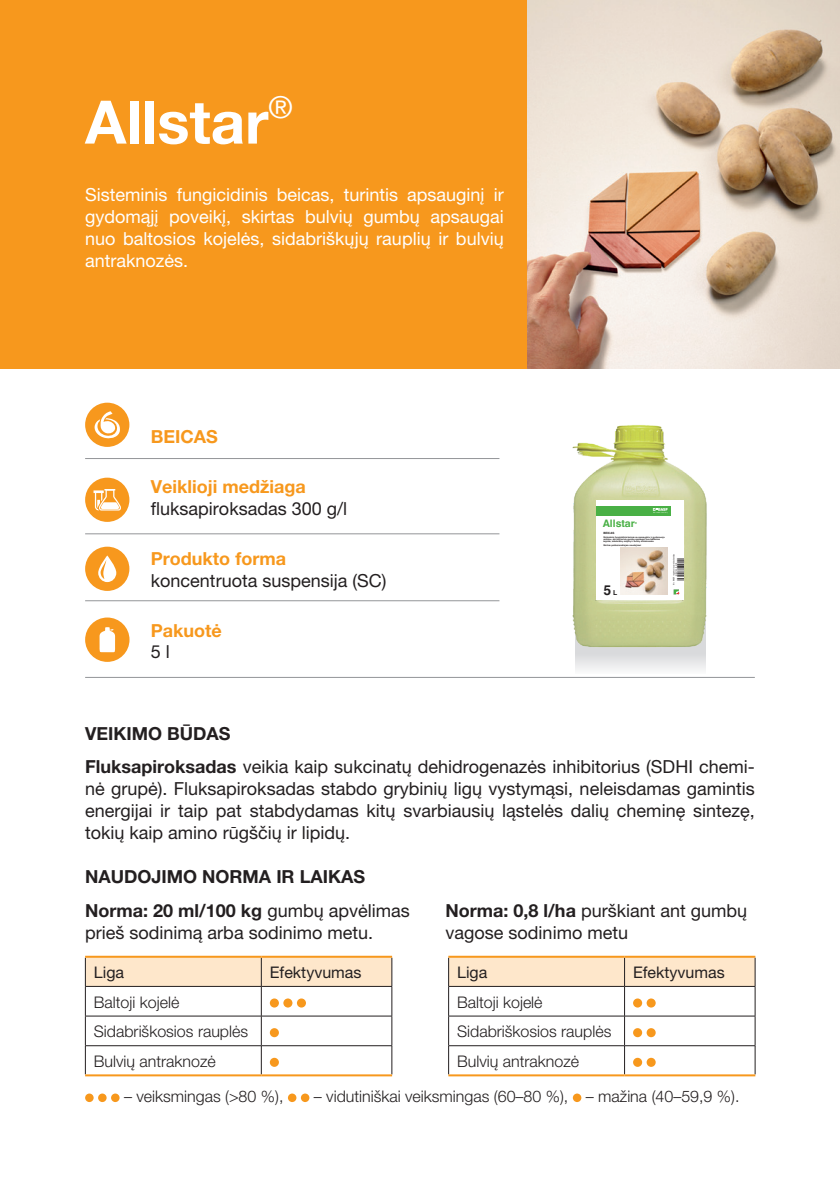
<style>
.page{position:relative;width:840px;height:1191px;background:#fff}
.page>*{position:absolute;margin:0;border:0;box-sizing:border-box;transform-origin:0 0}
.ANTRASTE{font:700 60px "Helvetica Neue CEU";color:#fff}
.tekstas{font:18px/22px "Helvetica Neue CEU";color:#231f20;text-align:justify}
.tekstas-2{font:18px/22px "Helvetica Neue CEU";color:#fff;text-align:justify}
.ZENKLU_txt_GREEN{font:18px/21.6px "Helvetica Neue CEU";color:#231f20}
.paragrafo_antraste{font:700 18px "Helvetica Neue CEU";color:#231f20}
.tekstas-3{font:700 18px "Helvetica Neue CEU";color:#231f20}
.ZENKLU_txt_GREEN-2{font:700 18px "Helvetica Neue CEU";color:#f7981d}
.ZENKLU_txt{font:18px "Helvetica Neue CEU";color:#231f20}
.lentelei{font:300 16px "Helvetica Neue CEU";color:#231f20}
.lentele_vir{font:16px "Helvetica Neue CEU";color:#231f20}
.t1{font:700 13.6px "Helvetica Linotype";color:#231f20}
.t2{font:700 10.4px "Helvetica Linotype";color:#49b045}
.t3{font:700 3px "Helvetica Linotype";color:#231f20}
.t4{font:700 2.8px "Helvetica Linotype";color:#49b045}
.t5{font:700 2.2px/2.2px "Helvetica Linotype";color:#231f20}
.s1{font-weight:700;color:#f7981d}
.s2{font-size:6.8px}
.s3{font-weight:700}
.s4{font-weight:400}
</style>
<div class="page">
<div style="left:0;top:0;width:839px;height:368px;background:#f7981d"></div>
<svg style="left:85px;top:956px;width:670px;height:118px"></svg>
<hr style="left:85px;top:1045px;width:176px;height:1px;background:#231f20">
<hr style="left:261px;top:1045px;width:131px;height:1px;background:#231f20">
<hr style="left:448px;top:1045px;width:176px;height:1px;background:#231f20">
<hr style="left:624px;top:1045px;width:131px;height:1px;background:#231f20">
<hr style="left:448px;top:955px;width:176px;height:2px;background:#f7981d">
<hr style="left:624px;top:955px;width:131px;height:2px;background:#f7981d">
<hr style="left:85px;top:955px;width:176px;height:2px;background:#f7981d">
<hr style="left:261px;top:955px;width:131px;height:2px;background:#f7981d">
<hr style="left:85px;top:1074px;width:176px;height:2px;background:#f7981d">
<hr style="left:261px;top:1074px;width:131px;height:2px;background:#f7981d">
<hr style="left:448px;top:1074px;width:176px;height:2px;background:#f7981d">
<hr style="left:624px;top:1074px;width:131px;height:2px;background:#f7981d">
<div style="left:270px;top:998px;width:9px;height:9px;background:#f7981d;border-radius:50%"></div>
<div style="left:283px;top:998px;width:9px;height:9px;background:#f7981d;border-radius:50%"></div>
<div style="left:297px;top:998px;width:9px;height:9px;background:#f7981d;border-radius:50%"></div>
<svg style="left:632px;top:998px;width:9px;height:9px"></svg>
<div style="left:646px;top:998px;width:9px;height:9px;background:#f7981d;border-radius:50%"></div>
<div style="left:270px;top:1028px;width:9px;height:9px;background:#f7981d;border-radius:50%"></div>
<svg style="left:632px;top:1028px;width:9px;height:9px"></svg>
<div style="left:646px;top:1028px;width:9px;height:9px;background:#f7981d;border-radius:50%"></div>
<div style="left:270px;top:1057px;width:9px;height:9px;background:#f7981d;border-radius:50%"></div>
<svg style="left:632px;top:1057px;width:9px;height:9px"></svg>
<svg style="left:646px;top:1057px;width:9px;height:9px"></svg>
<div style="left:85px;top:1093px;width:9px;height:9px;background:#f7981d;border-radius:50%"></div>
<div style="left:98px;top:1093px;width:8px;height:9px;background:#f7981d;border-radius:50%"></div>
<div style="left:111px;top:1093px;width:8px;height:9px;background:#f7981d;border-radius:50%"></div>
<div style="left:288px;top:1093px;width:8px;height:9px;background:#f7981d;border-radius:50%"></div>
<div style="left:301px;top:1093px;width:8px;height:9px;background:#f7981d;border-radius:50%"></div>
<svg style="left:572px;top:1093px;width:9px;height:9px"></svg>
<hr style="left:85px;top:458px;width:414px;height:1px;background:#939598">
<hr style="left:85px;top:533px;width:414px;height:1px;background:#939598">
<hr style="left:85px;top:600px;width:414px;height:1px;background:#939598">
<div style="left:85px;top:617px;width:44px;height:45px;background:#f7981d;border-radius:50%"></div>
<svg style="left:99px;top:627px;width:16px;height:25px"></svg>
<div style="left:85px;top:403px;width:44px;height:44px;background:#f7981d;border-radius:50%"></div>
<svg style="left:94px;top:411px;width:26px;height:28px"></svg>
<div style="left:85px;top:477px;width:44px;height:45px;background:#f7981d;border-radius:50%"></div>
<svg style="left:93px;top:489px;width:28px;height:21px"></svg>
<div style="left:85px;top:546px;width:44px;height:45px;background:#f7981d;border-radius:50%"></div>
<svg style="left:98px;top:555px;width:18px;height:27px"></svg>
<div style="left:574px;top:618px;width:131px;height:56px;background:#f2f2f3"></div>
<hr style="left:85px;top:677px;width:669px;height:1px;background:#939598">
<img style="left:572px;top:425px;width:135px;height:239px">
<img style="left:527px;top:0;width:312px;height:369px">
<div style="left:595px;top:500px;width:88px;height:100px;background:#fff"></div>
<img style="left:620px;top:547px;width:47px;height:48px">
<div style="left:595px;top:505px;width:74px;height:10px;background:#49b045"></div>
<svg style="left:652px;top:508px;width:15px;height:5px"></svg>
<svg style="left:673px;top:589px;width:13px;height:13px"></svg>
<svg style="left:683px;top:559px;width:3px;height:21px"></svg>
<p class="ANTRASTE" style="left:85px;top:85px;width:209px">Allstar<sup>®</sup></p>
<p class="tekstas-2" style="left:85px;top:183px;width:420px">Sisteminis fungicidinis beicas, turintis apsauginį ir gydomąjį poveikį, skirtas bulvių gumbų apsaugai nuo baltosios kojelės, sidabriškųjų rauplių ir bulvių antraknozės.</p>
<p class="ZENKLU_txt_GREEN-2" style="left:151px;top:426px;width:68px">BEICAS</p>
<p class="ZENKLU_txt_GREEN-2" style="left:151px;top:476px;width:156px">Veiklioji medžiaga</p>
<p class="ZENKLU_txt" style="left:151px;top:498px;width:198px">fluksapiroksadas 300 g/l</p>
<p class="ZENKLU_txt_GREEN" style="left:151px;top:547px;width:237px"><span class="s1">Produkto forma </span>koncentruota suspensija (SC)</p>
<p class="ZENKLU_txt_GREEN-2" style="left:151px;top:619px;width:73px">Pakuotė</p>
<p class="ZENKLU_txt" style="left:151px;top:641px;width:21px">5 l</p>
<p class="t2" style="left:602px;top:518px;width:34px">Allstar</p>
<p class="t4" style="left:634px;top:521px;width:4px">®</p>
<p class="t3" style="left:603px;top:531px;width:12px">BEICAS</p>
<p class="t5" style="left:603px;top:536px;width:63px">Sisteminis fungicidinis beicas su apsauginiu ir gydomuoju veikimu, skirtas bulvių gumbų apsaugai nuo baltosios kojelės, sidabriškų rauplių ir bulvių antraknozės.</p>
<p class="t5" style="left:603px;top:543px;width:39px">Skirtas profesionaliajam naudojimui</p>
<p class="t1" style="left:603px;top:582px;width:15px">5 <span class="s2">L</span></p>
<p class="paragrafo_antraste" style="left:85px;top:722px;width:147px">VEIKIMO BŪDAS</p>
<p class="tekstas" style="left:85px;top:755px;width:671px"><span class="s3">Fluksapiroksadas</span> veikia kaip sukcinatų dehidrogenazės inhibitorius (SDHI chemi&shy;nė grupė). Fluksapiroksadas stabdo grybinių ligų vystymąsi, neleisdamas gamintis energijai ir taip pat stabdydamas kitų svarbiausių ląstelės dalių cheminę sintezę, tokių kaip amino rūgščių ir lipidų.</p>
<p class="paragrafo_antraste" style="left:85px;top:866px;width:281px">NAUDOJIMO NORMA IR LAIKAS</p>
<p class="tekstas-3" style="left:85px;top:899px;width:326px">Norma: 20 ml/100 kg <span class="s4">gumbų apvėlimas</span></p>
<p class="tekstas" style="left:445px;top:899px;width:303px"><span class="s3">Norma: 0,8 l/ha</span> purškiant ant gumbų</p>
<p class="tekstas" style="left:85px;top:921px;width:289px">prieš sodinimą arba sodinimo metu.</p>
<p class="tekstas" style="left:445px;top:921px;width:184px">vagose sodinimo metu</p>
<p class="lentele_vir" style="left:94px;top:962px;width:32px">Liga</p>
<p class="lentele_vir" style="left:270px;top:962px;width:93px">Efektyvumas</p>
<p class="lentele_vir" style="left:457px;top:962px;width:32px">Liga</p>
<p class="lentele_vir" style="left:632px;top:962px;width:93px">Efektyvumas</p>
<p class="lentelei" style="left:94px;top:992px;width:87px">Baltoji kojelė</p>
<p class="lentelei" style="left:457px;top:992px;width:87px">Baltoji kojelė</p>
<p class="lentelei" style="left:94px;top:1021px;width:156px">Sidabriškosios rauplės</p>
<p class="lentelei" style="left:457px;top:1021px;width:156px">Sidabriškosios rauplės</p>
<p class="lentelei" style="left:94px;top:1051px;width:123px">Bulvių antraknozė</p>
<p class="lentelei" style="left:457px;top:1051px;width:123px">Bulvių antraknozė</p>
<p class="lentelei" style="left:124px;top:1086px;width:161px">– veiksmingas (&gt;80 %),</p>
<p class="lentelei" style="left:314px;top:1086px;width:427px">– vidutiniškai veiksmingas (60–80 %), – mažina (40–59,9 %).</p>
</div>
